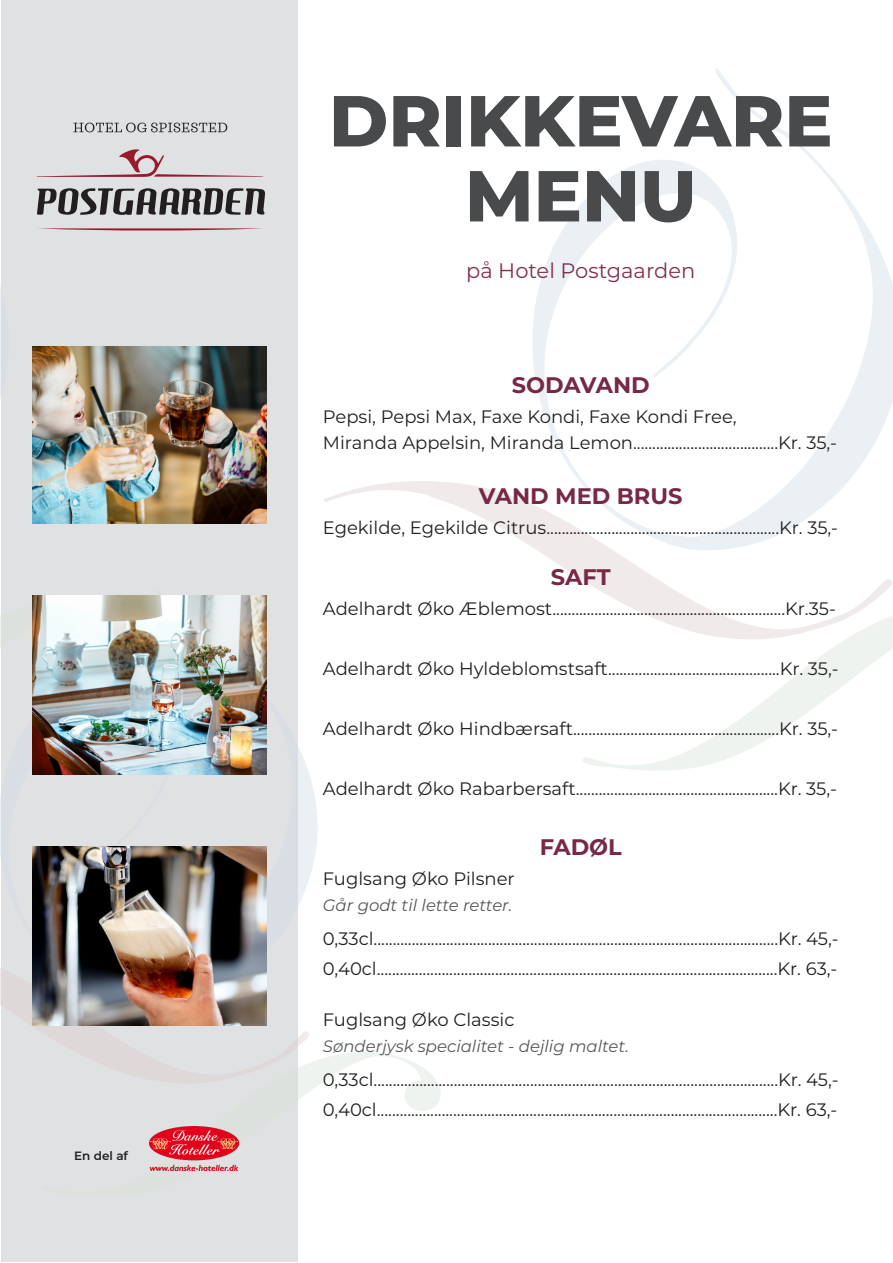
<style>
.page{position:relative;width:893px;height:1263px;background:#fff}
.page>*{position:absolute;margin:0;border:0;box-sizing:border-box;transform-origin:0 0}
.t1{font:800 72px/75px "Montserrat";color:#494a4b;text-align:center}
.t2{font:700 22.5px "Montserrat";color:#772846}
.t3{font:21px "Montserrat";color:#842f4f}
.t4{font:18px/25.5px "Montserrat";color:#231f20}
.t5{font:italic 16.5px "Montserrat";color:#57585a}
.t6{font:600 12px "Montserrat";color:#231f20}
</style>
<div class="page">
<div style="left:1px;top:1px;width:297px;height:1261px;background:#e0e1e2"></div>
<svg style="left:0;top:595px;width:318px;height:351px"></svg>
<svg style="left:179px;top:1052px;width:262px;height:95px"></svg>
<svg style="left:0;top:946px;width:310px;height:139px"></svg>
<svg style="left:73px;top:123px;width:154px;height:9px"></svg>
<svg style="left:38px;top:228px;width:224px;height:3px"></svg>
<svg style="left:37px;top:149px;width:226px;height:28px"></svg>
<svg style="left:37px;top:188px;width:228px;height:27px"></svg>
<img style="left:149px;top:1127px;width:89px;height:44px">
<svg style="left:0;top:286px;width:1px;height:112px"></svg>
<svg style="left:0;top:599px;width:33px;height:172px"></svg>
<svg style="left:532px;top:68px;width:361px;height:413px"></svg>
<svg style="left:582px;top:641px;width:311px;height:130px"></svg>
<svg style="left:324px;top:481px;width:569px;height:160px"></svg>
<img style="left:33px;top:846px;width:233px;height:179px">
<img style="left:33px;top:596px;width:233px;height:178px">
<img style="left:33px;top:347px;width:233px;height:176px">
<p class="t6" style="left:74px;top:1147px;width:55px">En del af</p>
<p class="t1" style="left:329px;top:79px;width:505px">DRIKKEVARE<br>MENU</p>
<p class="t3" style="left:466px;top:257px;width:231px">på Hotel Postgaarden</p>
<p class="t2" style="left:512px;top:369px;width:140px">SODAVAND</p>
<p class="t4" style="left:323px;top:403px;width:516px">Pepsi, Pepsi Max, Faxe Kondi, Faxe Kondi Free,<br>Miranda Appelsin, Miranda Lemon......................................Kr. 35,-</p>
<p class="t2" style="left:479px;top:480px;width:205px">VAND MED BRUS</p>
<p class="t4" style="left:323px;top:514px;width:517px">Egekilde, Egekilde Citrus.............................................................Kr. 35,-</p>
<p class="t2" style="left:551px;top:561px;width:61px">SAFT</p>
<p class="t4" style="left:323px;top:595px;width:515px">Adelhardt Øko Æblemost.............................................................Kr.35-</p>
<p class="t4" style="left:323px;top:655px;width:517px">Adelhardt Øko Hyldeblomstsaft.............................................Kr. 35,-</p>
<p class="t4" style="left:323px;top:715px;width:517px">Adelhardt Øko Hindbærsaft......................................................Kr. 35,-</p>
<p class="t4" style="left:323px;top:775px;width:516px">Adelhardt Øko Rabarbersaft.....................................................Kr. 35,-</p>
<p class="t2" style="left:540px;top:831px;width:84px">FADØL</p>
<p class="t4" style="left:323px;top:865px;width:193px">Fuglsang Øko Pilsner</p>
<p class="t5" style="left:323px;top:894px;width:191px">Går godt til lette retter.</p>
<p class="t4" style="left:323px;top:925px;width:517px">0,33cl..........................................................................................................Kr. 45,-</p>
<p class="t4" style="left:323px;top:955px;width:516px">0,40cl.........................................................................................................Kr. 63,-</p>
<p class="t4" style="left:323px;top:1006px;width:193px">Fuglsang Øko Classic</p>
<p class="t5" style="left:323px;top:1035px;width:308px">Sønderjysk specialitet - dejlig maltet.</p>
<p class="t4" style="left:323px;top:1066px;width:517px">0,33cl..........................................................................................................Kr. 45,-</p>
<p class="t4" style="left:323px;top:1096px;width:516px">0,40cl.........................................................................................................Kr. 63,-</p>
</div>
